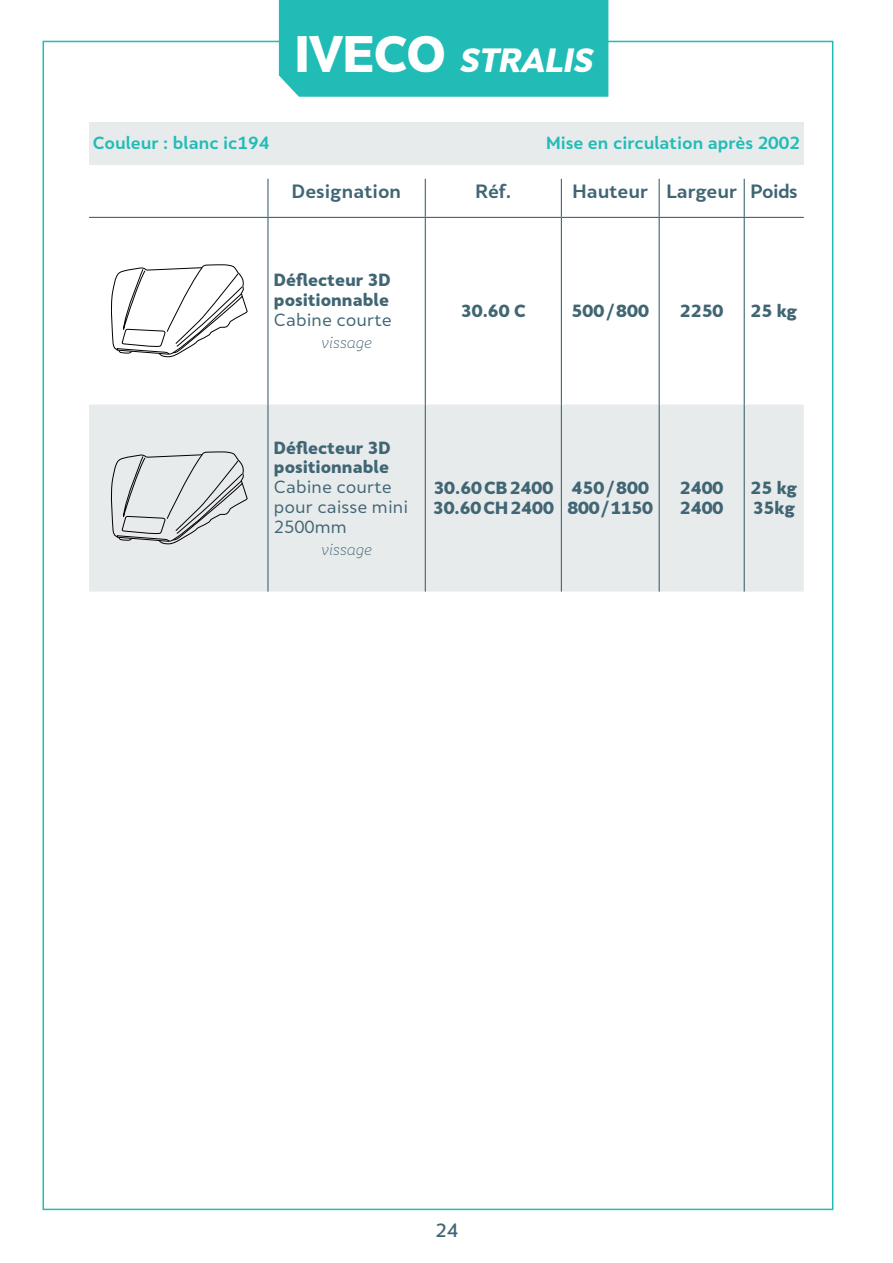
<style>
.page{position:relative;width:893px;height:1263px;background:#fff}
.page>*{position:absolute;margin:0;border:0;box-sizing:border-box;transform-origin:0 0}
.t1{font:italic 900 31.5px "Skola Sans";color:#fff}
.t2{font:700 18px "Skola Sans";color:#406674}
.t3{font:500 18px "Skola Sans";color:#406674}
.t4{font:900 16.5px/19.8px "Skola Sans";color:#406674}
.t5{font:16.5px/19.8px "Skola Sans";color:#406674}
.t6{font:700 16.5px "Skola Sans";color:#21bcb6}
.t7{font:900 16.5px/19.8px "Skola Sans";letter-spacing:-.02em;color:#406674}
.t8{font:italic 300 15px "Skola Sans";color:#406674}
.s1{font-style:normal;font-size:48px}
</style>
<div class="page">
<div style="left:89px;top:404px;width:715px;height:188px;background:#e8ebec"></div>
<hr style="left:267px;top:179px;width:2px;height:38px;background:#406674">
<hr style="left:425px;top:179px;width:1px;height:38px;background:#406674">
<hr style="left:425px;top:218px;width:1px;height:186px;background:#406674">
<hr style="left:425px;top:404px;width:1px;height:188px;background:#406674">
<hr style="left:561px;top:179px;width:1px;height:38px;background:#406674">
<hr style="left:659px;top:179px;width:1px;height:38px;background:#406674">
<hr style="left:744px;top:179px;width:1px;height:38px;background:#406674">
<hr style="left:561px;top:404px;width:1px;height:188px;background:#406674">
<hr style="left:659px;top:404px;width:1px;height:188px;background:#406674">
<hr style="left:744px;top:404px;width:1px;height:188px;background:#406674">
<hr style="left:267px;top:218px;width:2px;height:186px;background:#406674">
<hr style="left:267px;top:404px;width:2px;height:188px;background:#406674">
<hr style="left:89px;top:217px;width:472px;height:1px;background:#406674">
<hr style="left:561px;top:217px;width:243px;height:1px;background:#406674">
<hr style="left:561px;top:218px;width:1px;height:186px;background:#406674">
<hr style="left:659px;top:218px;width:1px;height:186px;background:#406674">
<hr style="left:744px;top:218px;width:1px;height:186px;background:#406674">
<svg style="left:111px;top:264px;width:137px;height:93px"></svg>
<svg style="left:110px;top:451px;width:138px;height:94px;background:#d4d7d7"></svg>
<div style="left:89px;top:122px;width:370px;height:42px;background:#e8ebec"></div>
<div style="left:434px;top:122px;width:370px;height:42px;background:#e8ebec"></div>
<div style="left:279px;top:0;width:329px;height:97px;background:#21bcb6"></div>
<h1 class="t1" style="left:295px;top:45px;width:305px"><span class="s1">IVECO</span> STRALIS</h1>
<p class="t6" style="left:93px;top:135px;width:178px">Couleur : blanc ic194</p>
<p class="t6" style="left:546px;top:135px;width:255px">Mise en circulation après 2002</p>
<p class="t2" style="left:292px;top:183px;width:111px">Designation</p>
<p class="t2" style="left:475px;top:183px;width:37px">Réf.</p>
<p class="t2" style="left:573px;top:183px;width:226px">Hauteur Largeur Poids</p>
<p class="t4" style="left:274px;top:271px;width:118px">Déflecteur 3D positionnable</p>
<p class="t5" style="left:274px;top:311px;width:119px">Cabine courte</p>
<p class="t8" style="left:321px;top:335px;width:52px">vissage</p>
<p class="t4" style="left:461px;top:302px;width:66px">30.60 C</p>
<p class="t4" style="left:572px;top:302px;width:79px">500 / 800</p>
<p class="t4" style="left:680px;top:302px;width:45px">2250</p>
<p class="t4" style="left:751px;top:302px;width:48px">25 kg</p>
<p class="t4" style="left:274px;top:438px;width:118px">Déflecteur 3D positionnable</p>
<p class="t5" style="left:274px;top:478px;width:136px">Cabine courte pour caisse mini<br>2500mm</p>
<p class="t8" style="left:321px;top:542px;width:52px">vissage</p>
<p class="t4" style="left:433px;top:479px;width:123px">30.60 CB 2400<br>30.60 CH 2400</p>
<p class="t7" style="left:568px;top:479px;width:87px">450 / 800<br>800 / 1150</p>
<p class="t4" style="left:680px;top:479px;width:45px">2400<br>2400</p>
<p class="t4" style="left:751px;top:479px;width:48px">25 kg<br>35kg</p>
<p class="t3" style="left:436px;top:1221px;width:24px">24</p>
</div>
